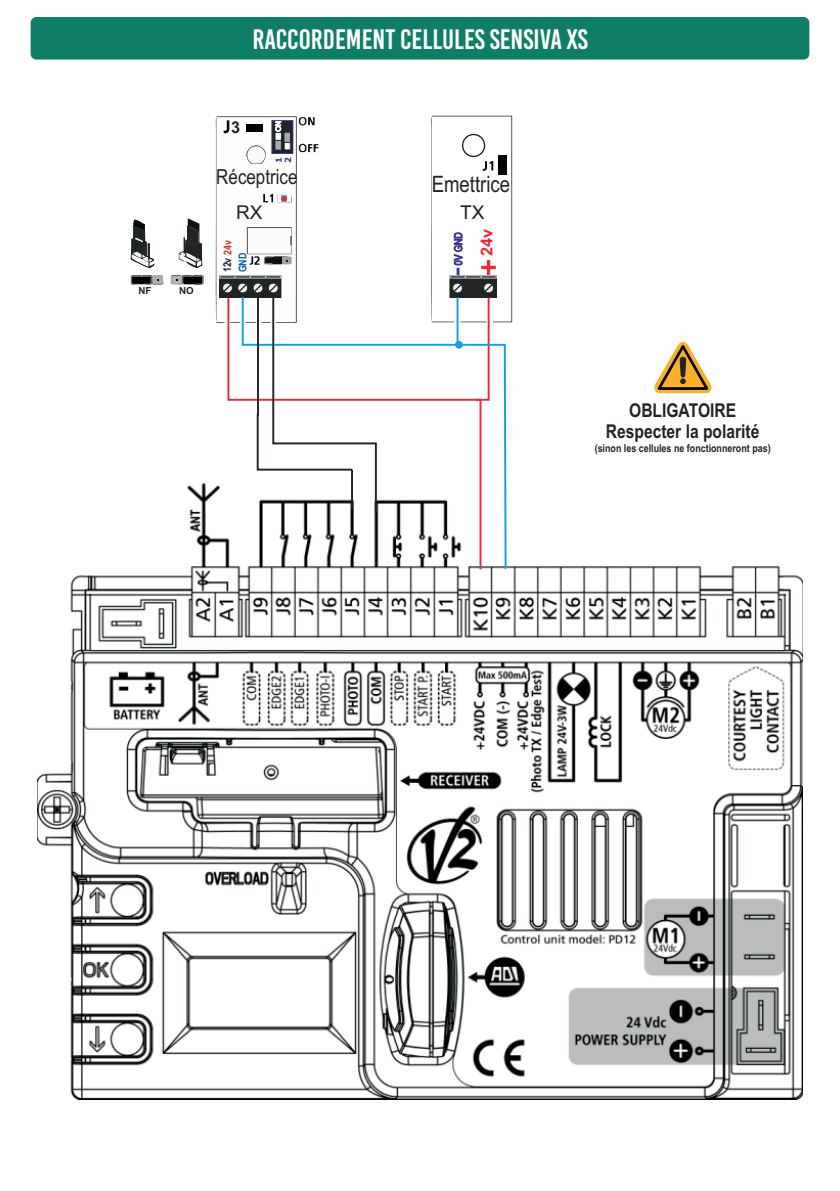
<style>
.page{position:relative;width:840px;height:1191px;background:#fff}
.page>*{position:absolute;margin:0;border:0;box-sizing:border-box;transform-origin:0 0}
.t1{font:28px "Bebas Kai";color:#fff}
.t2{font:22.6px "Arial Narrow";color:#202425}
.t3{font:20.6px "Arial Narrow";color:#202425}
.t4{font:700 19px/21.8px "Arial Narrow";color:#202425;text-align:center}
.t5{font:19px "Arial";color:#202425}
.t6{font:700 16.2px "Arial";color:#eb2930}
.t7{font:700 16.2px "Arial";color:#202425}
.t8{font:700 10.8px/15.4px "Arial Narrow";color:#202425}
.t9{font:10.8px "Arial Narrow";color:#373b92}
.t10{font:700 9.8px "Arial";color:#202425}
.t11{font:700 8.6px "Verdana";color:#373b92;scale:.96 1}
.t12{font:700 8.4px "Verdana";color:#373b92}
.s1{color:#eb2930}
.s2{color:#0e5ba8}
</style>
<div class="page">
<svg style="left:179px;top:218px;width:23px;height:50px"></svg>
<svg style="left:130px;top:219px;width:25px;height:49px"></svg>
<svg style="left:131px;top:275px;width:33px;height:10px"></svg>
<svg style="left:171px;top:275px;width:32px;height:10px"></svg>
<img style="left:38px;top:482px;width:764px;height:617px">
<svg style="left:215px;top:116px;width:297px;height:455px"></svg>
<hr style="left:351px;top:469px;width:2px;height:40px;background:#202425">
<svg style="left:654px;top:342px;width:57px;height:51px"></svg>
<div style="left:31px;top:17px;width:777px;height:43px;background:#107e67;border-radius:6px"></div>
<h1 class="t1" style="left:252px;top:24px;width:337px">RACCORDEMENT CELLULES SENSIVA XS</h1>
<p class="t10" style="left:138px;top:284px;width:14px">NF</p>
<p class="t10" style="left:179px;top:284px;width:16px">NO</p>
<h3 class="t7" style="left:231px;top:116px;width:11px">3</h3>
<p class="t12" style="left:273px;top:163px;width:7px;rotate:-90deg">1</p>
<p class="t11" style="left:282px;top:163px;width:8px;rotate:-90deg">2</p>
<h3 class="t3" style="left:216px;top:162px;width:83px">Réceptrice</h3>
<h3 class="t5" style="left:236px;top:199px;width:28px">RX</h3>
<p class="t8" style="left:219px;top:272px;width:33px;rotate:-90deg">12v <span class="s1">24v<br></span><span class="s2">GND</span></p>
<h2 class="t2" style="left:431px;top:167px;width:80px">Emettrice</h2>
<h3 class="t5" style="left:460px;top:199px;width:26px">TX</h3>
<p class="t9" style="left:450px;top:265px;width:35px;rotate:-90deg">0V GND</p>
<h3 class="t6" style="left:475px;top:256px;width:29px;rotate:-90deg">24v</h3>
<h3 class="t4" style="left:605px;top:398px;width:155px">OBLIGATOIRE<br>Respecter la polarité</h3>
<p class="t8" style="left:594px;top:440px;width:177px">(sinon les cellules ne fonctionneront pas)</p>
</div>
